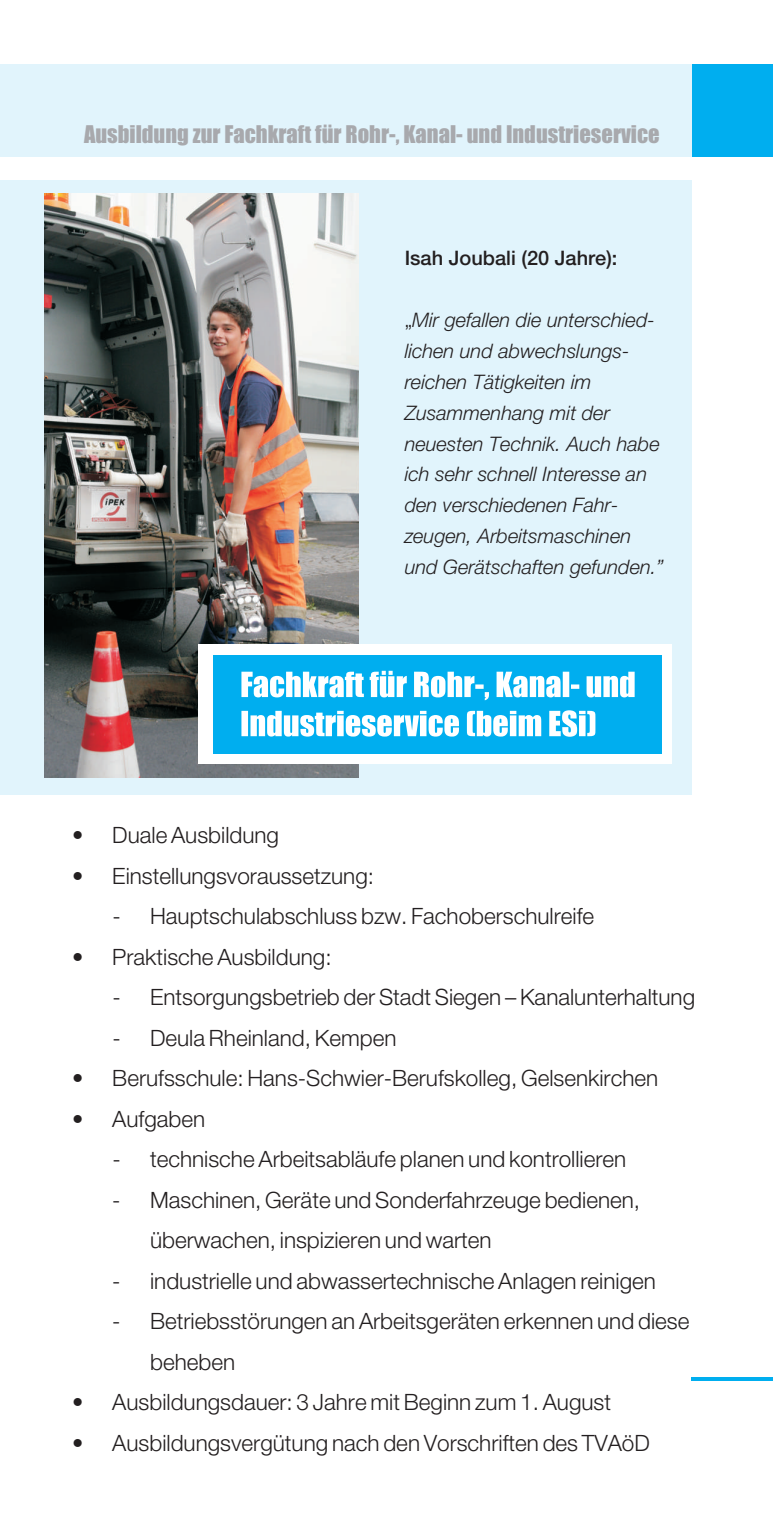
<style>
.page{position:relative;width:773px;height:1517px;background:#fff}
.page>*{position:absolute;margin:0;border:0;box-sizing:border-box;transform-origin:0 0}
.t1{font:300 22.5px/40.5px "Helvetica Neue";color:#231f20}
.t2{font:22.5px "Impact";color:#a8a9ad}
.t3{font:italic 300 20px/30.8px "Helvetica Neue";color:#231f20}
.t4{font:500 20px "Helvetica Neue";color:#231f20}
.s1{font-style:normal}
</style>
<div class="page">
<div style="left:0;top:180px;width:691px;height:615px;background:#e1f4fc"></div>
<hr style="left:691px;top:1377px;width:81px;height:4px;background:#00aeef">
<div style="left:691px;top:65px;width:81px;height:92px;background:#00aeef"></div>
<div style="left:0;top:65px;width:691px;height:92px;background:#e1f4fc"></div>
<img style="left:44px;top:193px;width:314px;height:584px">
<div style="left:198px;top:644px;width:473px;height:120px;background:#fff"></div>
<div style="left:213px;top:655px;width:448px;height:98px;background:#00aeef"></div>
<svg style="left:241px;top:671px;width:393px;height:66px"></svg>
<p class="t2" style="left:84px;top:126px;width:577px">Ausbildung zur Fachkraft für Rohr-, Kanal- und Industrieservice</p>
<p class="t4" style="left:404px;top:247px;width:214px">Isah Joubali (20 Jahre):</p>
<p class="t3" style="left:404px;top:306px;width:260px"><span class="s1">„</span>Mir gefallen die unterschied&shy;lichen und abwechslungs&shy;reichen Tätigkeiten im<br>Zusammenhang mit der neuesten Technik. Auch habe ich sehr schnell Interesse an den verschiedenen Fahr&shy;zeugen, Arbeitsmaschinen und Gerätschaften gefunden.”</p>
<p class="t1" style="left:72px;top:816px;width:208px">• Duale Ausbildung</p>
<p class="t1" style="left:72px;top:857px;width:303px">• Einstellungsvoraussetzung:</p>
<p class="t1" style="left:112px;top:897px;width:483px">- Hauptschulabschluss bzw. Fachoberschulreife</p>
<p class="t1" style="left:72px;top:938px;width:261px">• Praktische Ausbildung:</p>
<p class="t1" style="left:112px;top:978px;width:584px">- Entsorgungsbetrieb der Stadt Siegen – Kanalunterhaltung</p>
<p class="t1" style="left:112px;top:1019px;width:286px">- Deula Rheinland, Kempen</p>
<p class="t1" style="left:72px;top:1059px;width:587px">• Berufsschule: Hans-Schwier-Berufskolleg, Gelsenkirchen</p>
<p class="t1" style="left:72px;top:1100px;width:134px">• Aufgaben</p>
<p class="t1" style="left:112px;top:1140px;width:515px">- technische Arbeitsabläufe planen und kontrollieren</p>
<p class="t1" style="left:150px;top:1181px;width:491px;text-indent:-38px">- Maschinen, Geräte und Sonderfahrzeuge bedienen, überwachen, inspizieren und warten</p>
<p class="t1" style="left:112px;top:1262px;width:545px">- industrielle und abwassertechnische Anlagen reinigen</p>
<p class="t1" style="left:150px;top:1302px;width:540px;text-indent:-38px">- Betriebsstörungen an Arbeitsgeräten erkennen und diese beheben</p>
<p class="t1" style="left:72px;top:1383px;width:540px">• Ausbildungsdauer: 3 Jahre mit Beginn zum 1. August</p>
<p class="t1" style="left:72px;top:1424px;width:579px">• Ausbildungsvergütung nach den Vorschriften des TVAöD</p>
</div>
